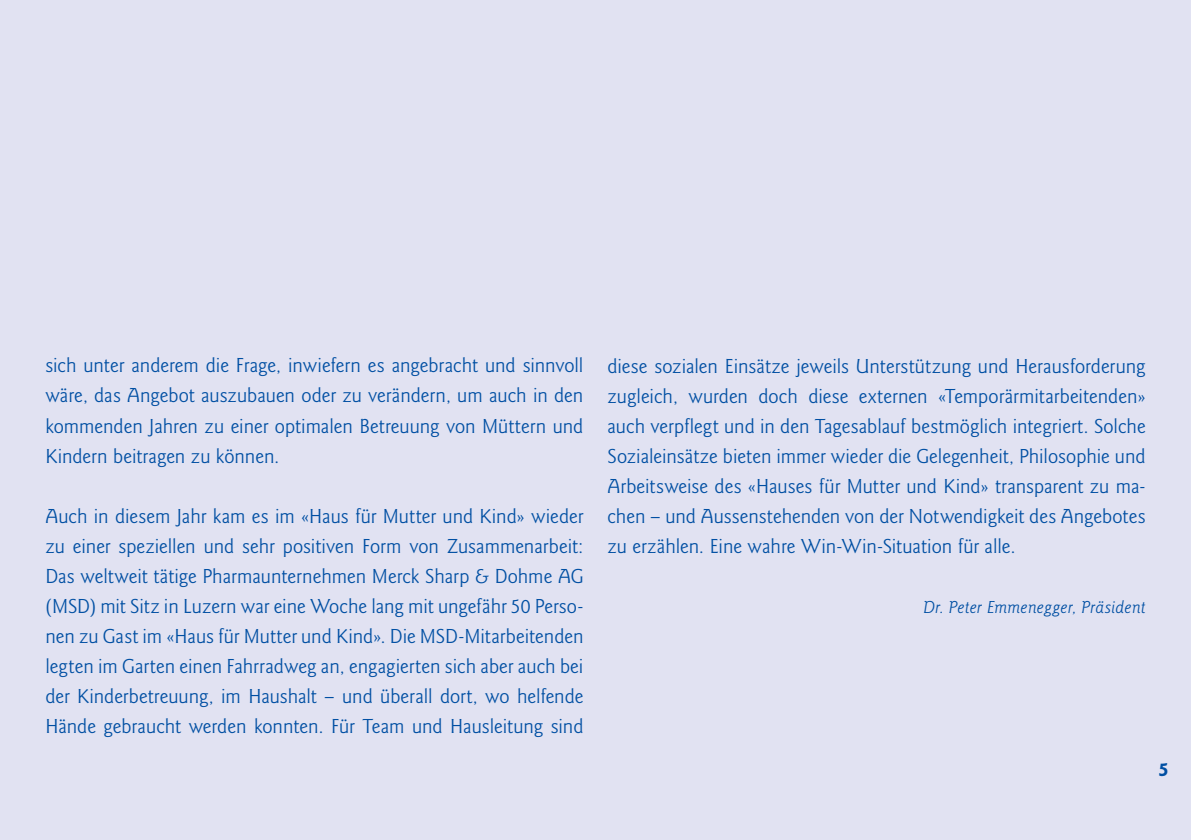
<style>
.page{position:relative;width:1191px;height:840px;background:#fff}
.page>*{position:absolute;margin:0;border:0;box-sizing:border-box;transform-origin:0 0}
.t1{font:21px/30px "Goudy Sans Pro";color:#004fa3;text-align:justify}
.t2{font:700 20px "Goudy Sans Pro";color:#004fa3}
.t3{font:italic 18px "Goudy Sans Pro";letter-spacing:.01em;color:#004fa3}
</style>
<div class="page">
<div style="left:0;top:0;width:1191px;height:839px;background:#e1e2f2"></div>
<p class="t1" style="left:45px;top:351px;width:539px">sich unter anderem die Frage, inwiefern es angebracht und sinnvoll wäre, das Angebot auszubauen oder zu verändern, um auch in den kommenden Jahren zu einer optimalen Betreuung von Müttern und Kindern beitragen zu können.</p>
<p class="t1" style="left:45px;top:501px;width:539px">Auch in diesem Jahr kam es im «Haus für Mutter und Kind» wieder zu einer speziellen und sehr positiven Form von Zusammenarbeit:<br>Das weltweit tätige Pharmaunternehmen Merck Sharp &amp; Dohme AG (MSD) mit Sitz in Luzern war eine Woche lang mit ungefähr 50 Perso&shy;nen zu Gast im «Haus für Mutter und Kind». Die MSD-Mitarbeitenden legten im Garten einen Fahrradweg an, engagierten sich aber auch bei der Kinderbetreuung, im Haushalt – und überall dort, wo helfende Hände gebraucht werden konnten. Für Team und Hausleitung sind</p>
<p class="t1" style="left:607px;top:351px;width:539px">diese sozialen Einsätze jeweils Unterstützung und Herausforderung zugleich, wurden doch diese externen «Temporärmitarbeitenden» auch verpflegt und in den Tagesablauf bestmöglich integriert. Solche Sozialeinsätze bieten immer wieder die Gelegenheit, Philosophie und Arbeitsweise des «Hauses für Mutter und Kind» transparent zu ma&shy;chen – und Aussenstehenden von der Notwendigkeit des Angebotes zu erzählen. Eine wahre Win-Win-Situation für alle.</p>
<p class="t3" style="left:923px;top:596px;width:224px">Dr. Peter Emmenegger, Präsident</p>
<p class="t2" style="left:1158px;top:756px;width:12px">5</p>
</div>
